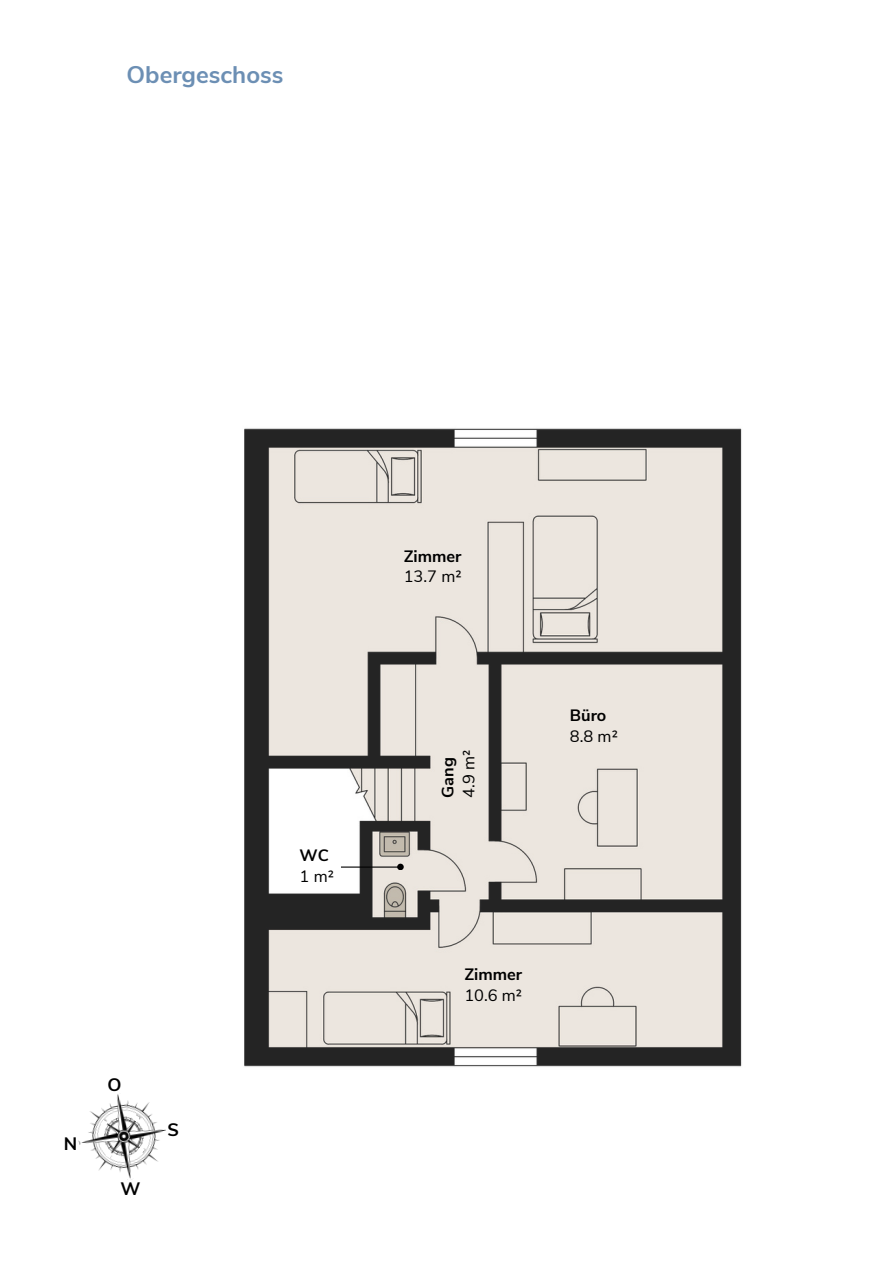
<style>
.page{position:relative;width:894px;height:1264px;background:#fff}
.page>*{position:absolute;margin:0;border:0;box-sizing:border-box;transform-origin:0 0}
.t1{font:700 24px "Nunito Sans";color:#6c8fb4}
.t2{font:700 18px "Nunito Sans";color:#000}
.t3{font:16.5px "Nunito Sans";color:#000}
.t4{font:700 16.5px "Nunito Sans";color:#000}
</style>
<div class="page">
<img style="left:244px;top:428px;width:498px;height:639px">
<hr style="left:341px;top:866px;width:60px;height:1px;background:#000">
<div style="left:397px;top:863px;width:6px;height:7px;background:#000;border-radius:50%"></div>
<img style="left:80px;top:1094px;width:86px;height:84px">
<svg style="left:100px;top:1119px;width:8px;height:8px"></svg>
<svg style="left:137px;top:1146px;width:8px;height:7px"></svg>
<svg style="left:132px;top:1114px;width:8px;height:8px"></svg>
<svg style="left:105px;top:1150px;width:8px;height:8px"></svg>
<p class="t1" style="left:126px;top:58px;width:158px">Obergeschoss</p>
<h3 class="t2" style="left:64px;top:1131px;width:15px">N</h3>
<p class="t2" style="left:108px;top:1072px;width:16px">O</p>
<h3 class="t2" style="left:120px;top:1176px;width:21px">W</h3>
<p class="t2" style="left:167px;top:1117px;width:13px">S</p>
<p class="t4" style="left:299px;top:844px;width:31px">WC</p>
<h2 class="t3" style="left:299px;top:865px;width:36px">1 m²</h2>
<p class="t4" style="left:403px;top:545px;width:59px">Zimmer</p>
<h3 class="t3" style="left:403px;top:565px;width:59px">13.7 m²</h3>
<p class="t4" style="left:436px;top:797px;width:42px;rotate:-90deg">Gang</p>
<p class="t3" style="left:457px;top:797px;width:49px;rotate:-90deg">4.9 m²</p>
<p class="t4" style="left:569px;top:704px;width:38px">Büro</p>
<h3 class="t3" style="left:569px;top:725px;width:49px">8.8 m²</h3>
<p class="t4" style="left:464px;top:963px;width:59px">Zimmer</p>
<p class="t3" style="left:464px;top:984px;width:59px">10.6 m²</p>
</div>
